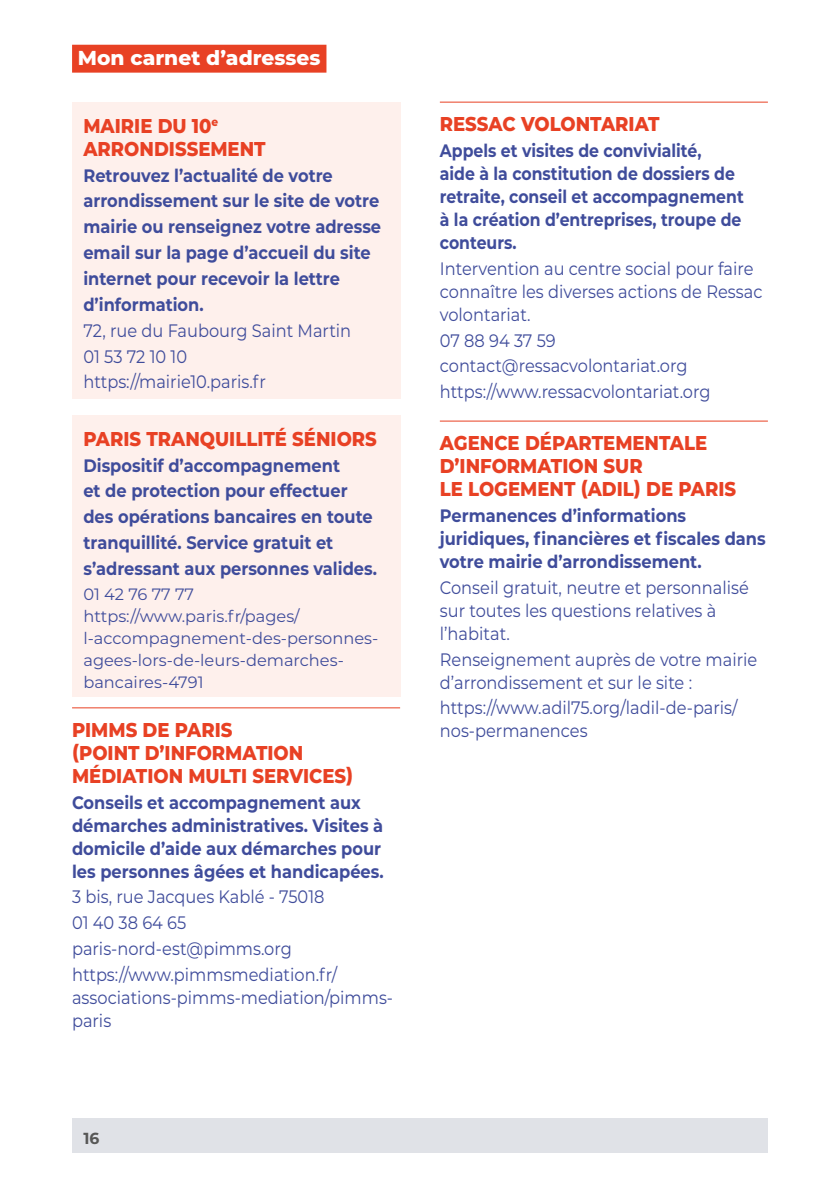
<style>
.page{position:relative;width:840px;height:1191px;background:#fff}
.page>*{position:absolute;margin:0;border:0;box-sizing:border-box;transform-origin:0 0}
.t1{font:800 20.2px "Montserrat";color:#fff}
.t2{font:800 20px/23px "Montserrat";color:#e84124;scale:.9 1}
.t3{font:18px/25.8px "Montserrat";color:#3f4c9b;scale:.9 1}
.t4{font:700 18px/25.8px "Montserrat";color:#3f4c9b;scale:.9 1}
.t5{font:700 18px/23px "Montserrat";color:#3f4c9b;scale:.87 1}
.t6{font:16.4px/22px "Montserrat";color:#3f4c9b}
.t7{font:700 16px "Montserrat";color:#575756}
</style>
<div class="page">
<div style="left:72px;top:45px;width:254px;height:28px;background:#e84124"></div>
<div style="left:72px;top:1119px;width:695px;height:34px;background:#e0e2e7"></div>
<div style="left:72px;top:102px;width:328px;height:64px;background:#fef0ec"></div>
<div style="left:72px;top:158px;width:328px;height:34px;background:#fef0ec"></div>
<div style="left:72px;top:184px;width:328px;height:34px;background:#fef0ec"></div>
<div style="left:72px;top:210px;width:328px;height:33px;background:#fef0ec"></div>
<div style="left:72px;top:236px;width:328px;height:33px;background:#fef0ec"></div>
<div style="left:72px;top:262px;width:328px;height:33px;background:#fef0ec"></div>
<div style="left:72px;top:288px;width:328px;height:33px;background:#fef0ec"></div>
<div style="left:72px;top:313px;width:328px;height:34px;background:#fef0ec"></div>
<div style="left:72px;top:339px;width:328px;height:34px;background:#fef0ec"></div>
<div style="left:72px;top:363px;width:328px;height:36px;background:#fef0ec"></div>
<div style="left:72px;top:415px;width:328px;height:41px;background:#fef0ec"></div>
<div style="left:72px;top:448px;width:328px;height:34px;background:#fef0ec"></div>
<div style="left:72px;top:474px;width:328px;height:33px;background:#fef0ec"></div>
<div style="left:72px;top:500px;width:328px;height:33px;background:#fef0ec"></div>
<div style="left:72px;top:526px;width:328px;height:33px;background:#fef0ec"></div>
<div style="left:72px;top:552px;width:328px;height:33px;background:#fef0ec"></div>
<div style="left:72px;top:579px;width:328px;height:30px;background:#fef0ec"></div>
<div style="left:72px;top:601px;width:328px;height:96px;background:#fef0ec"></div>
<hr style="left:72px;top:707px;width:328px;height:1px;background:#e84124">
<hr style="left:439px;top:102px;width:328px;height:1px;background:#e84124">
<hr style="left:439px;top:420px;width:328px;height:1px;background:#e84124">
<p class="t1" style="left:78px;top:43px;width:244px">Mon carnet d’adresses</p>
<p class="t2" style="left:83px;top:113px;width:204px">MAIRIE DU 10<sup>e<br></sup>ARRONDISSEMENT</p>
<p class="t4" style="left:83px;top:161px;width:332px">Retrouvez l’actualité de votre arrondissement sur le site de votre mairie ou renseignez votre adresse email sur la page d’accueil du site internet pour recevoir la lettre d’information.</p>
<p class="t3" style="left:83px;top:317px;width:299px">72, rue du Faubourg Saint Martin<br>01 53 72 10 10 https://mairie10.paris.fr</p>
<p class="t2" style="left:83px;top:426px;width:327px">PARIS TRANQUILLITÉ SÉNIORS</p>
<p class="t4" style="left:83px;top:451px;width:327px">Dispositif d’accompagnement<br>et de protection pour effectuer des opérations bancaires en toute tranquillité. Service gratuit et s’adressant aux personnes valides.</p>
<p class="t6" style="left:83px;top:582px;width:296px">01 42 76 77 77 https://www.paris.fr/pages/ l-accompagnement-des-personnes&shy;agees-lors-de-leurs-demarches&shy;bancaires-4791</p>
<p class="t2" style="left:72px;top:717px;width:314px">PIMMS DE PARIS<br>(POINT D’INFORMATION<br>MÉDIATION MULTI SERVICES)</p>
<p class="t4" style="left:72px;top:789px;width:347px;line-height:23px">Conseils et accompagnement aux démarches administratives. Visites à domicile d’aide aux démarches pour les personnes âgées et handicapées.</p>
<p class="t3" style="left:72px;top:883px;width:296px">3 bis, rue Jacques Kablé - 75018<br>01 40 38 64 65 paris-nord-est@pimms.org https://www.pimmsmediation.fr/</p>
<p class="t3" style="left:72px;top:985px;width:358px;line-height:23px">associations-pimms-mediation/pimms&shy;paris</p>
<p class="t7" style="left:83px;top:1126px;width:17px">16</p>
<p class="t2" style="left:439px;top:111px;width:246px">RESSAC VOLONTARIAT</p>
<p class="t5" style="left:439px;top:138px;width:351px">Appels et visites de convivialité,<br>aide à la constitution de dossiers de retraite, conseil et accompagnement à la création d’entreprises, troupe de conteurs.</p>
<p class="t3" style="left:439px;top:256px;width:360px;line-height:23px">Intervention au centre social pour faire connaître les diverses actions de Ressac volontariat.</p>
<p class="t3" style="left:439px;top:327px;width:302px">07 88 94 37 59 contact@ressacvolontariat.org https://www.ressacvolontariat.org</p>
<p class="t2" style="left:439px;top:430px;width:330px">AGENCE DÉPARTEMENTALE<br>D’INFORMATION SUR<br>LE LOGEMENT (ADIL) DE PARIS</p>
<p class="t4" style="left:439px;top:503px;width:363px;line-height:23px">Permanences d’informations juridiques, financières et fiscales dans votre mairie d’arrondissement.</p>
<p class="t3" style="left:439px;top:575px;width:345px;line-height:23px">Conseil gratuit, neutre et personnalisé sur toutes les questions relatives à l’habitat.</p>
<p class="t3" style="left:439px;top:647px;width:354px;line-height:23px">Renseignement auprès de votre mairie d’arrondissement et sur le site :</p>
<p class="t3" style="left:439px;top:696px;width:332px;line-height:23px">https://www.adil75.org/ladil-de-paris/ nos-permanences</p>
</div>
